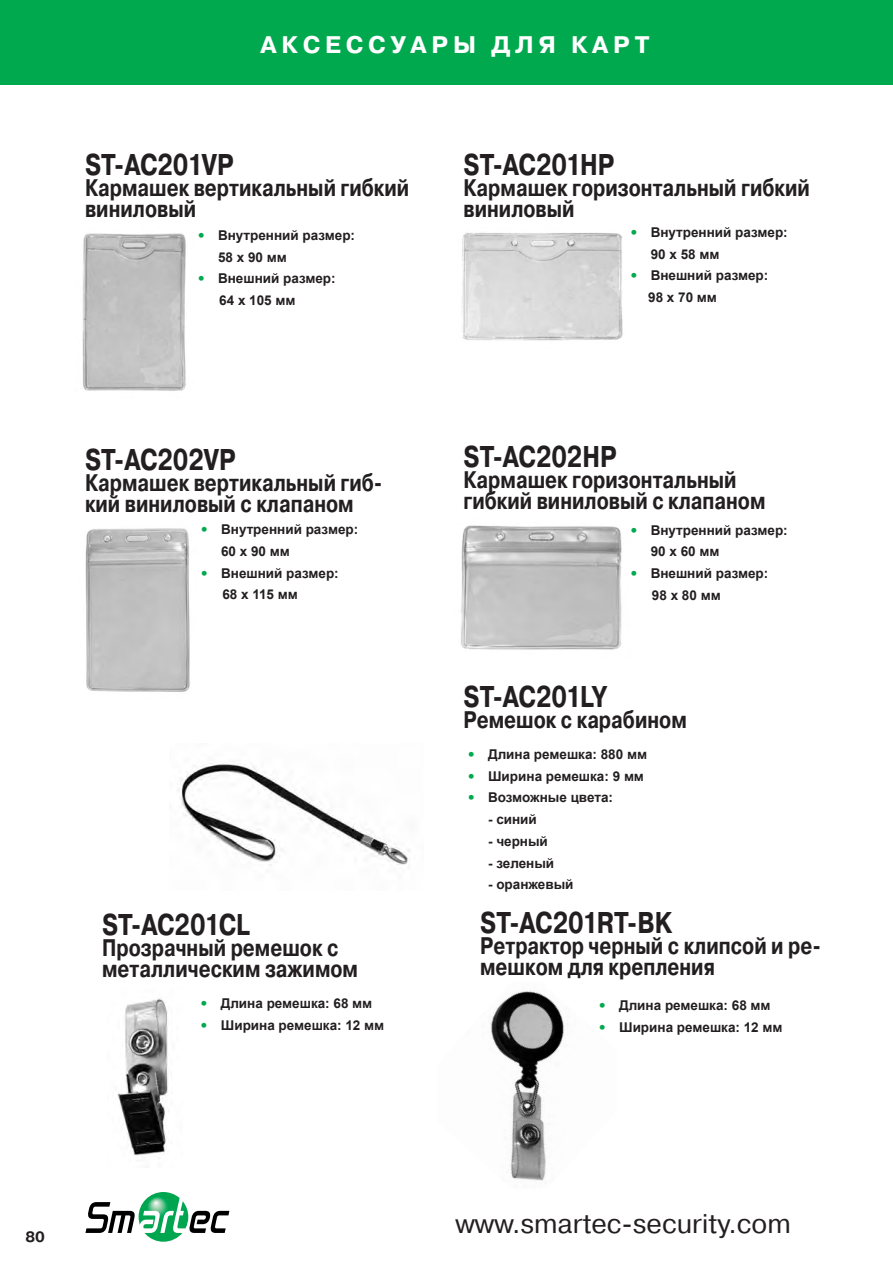
<style>
.page{position:relative;width:893px;height:1263px;background:#fff}
.page>*{position:absolute;margin:0;border:0;box-sizing:border-box;transform-origin:0 0}
.ZAG_еще_меньше{font:700 30px "Pragmatica C";letter-spacing:-.005em;color:#231f20;scale:.8 1}
.t1{font:27px "Pragmatica C";color:#231f20}
.podzag{font:700 24px/21px "Pragmatica C";color:#231f20;scale:.8 1}
.заголовок{font:700 24px "Pragmatica C";letter-spacing:.2em;color:#fff}
.t2{font:700 15px "Pragmatica C";color:#231f20}
.список_без_точки{font:700 13.5px/21.8px "Arial";color:#231f20}
.s1{font-family:"Pragmatica C";color:#00a94e}
</style>
<div class="page">
<div style="left:0;top:0;width:893px;height:85px;background:#00a94e"></div>
<svg style="left:85px;top:1192px;width:144px;height:50px"></svg>
<img style="left:462px;top:232px;width:161px;height:109px">
<img style="left:461px;top:525px;width:161px;height:125px">
<img style="left:180px;top:763px;width:230px;height:103px">
<img style="left:82px;top:233px;width:104px;height:158px">
<img style="left:85px;top:528px;width:105px;height:164px">
<img style="left:117px;top:998px;width:52px;height:160px">
<img style="left:491px;top:991px;width:73px;height:190px">
<p class="заголовок" style="left:261px;top:31px;width:390px">АКСЕССУАРЫ ДЛЯ КАРТ</p>
<p class="ZAG_еще_меньше" style="left:85px;top:148px;width:187px">ST-AC201VP</p>
<p class="podzag" style="left:85px;top:177px;width:407px">Кармашек вертикальный гибкий виниловый</p>
<p class="список_без_точки" style="left:218px;top:225px;width:139px;text-indent:-21px"><span class="s1">•</span> Внутренний размер:<br>58 х 90 мм</p>
<p class="список_без_точки" style="left:197px;top:268px;width:140px"><span class="s1">•</span> Внешний размер:</p>
<p class="список_без_точки" style="left:219px;top:290px;width:78px">64 х 105 мм</p>
<p class="ZAG_еще_меньше" style="left:463px;top:148px;width:190px">ST-AC201HP</p>
<p class="podzag" style="left:463px;top:177px;width:434px">Кармашек горизонтальный гибкий виниловый</p>
<p class="список_без_точки" style="left:651px;top:222px;width:139px;text-indent:-21px"><span class="s1">•</span> Внутренний размер:<br>90 х 58 мм</p>
<p class="список_без_точки" style="left:629px;top:265px;width:140px"><span class="s1">•</span> Внешний размер:</p>
<p class="список_без_точки" style="left:648px;top:287px;width:70px">98 х 70 мм</p>
<p class="ZAG_еще_меньше" style="left:85px;top:443px;width:190px">ST-AC202VP</p>
<p class="podzag" style="left:85px;top:472px;width:373px">Кармашек вертикальный гиб&shy;кий виниловый с клапаном</p>
<p class="список_без_точки" style="left:221px;top:519px;width:139px;text-indent:-21px"><span class="s1">•</span> Внутренний размер:<br>60 х 90 мм</p>
<p class="список_без_точки" style="left:200px;top:562px;width:140px"><span class="s1">•</span> Внешний размер:</p>
<p class="список_без_точки" style="left:222px;top:584px;width:77px">68 х 115 мм</p>
<p class="ZAG_еще_меньше" style="left:102px;top:908px;width:187px">ST-AC201CL</p>
<p class="podzag" style="left:102px;top:937px;width:322px">Прозрачный ремешок с металлическим зажимом</p>
<p class="список_без_точки" style="left:200px;top:993px;width:174px"><span class="s1">•</span> Длина ремешка: 68 мм</p>
<p class="список_без_точки" style="left:200px;top:1014px;width:186px"><span class="s1">•</span> Ширина ремешка: 12 мм</p>
<p class="ZAG_еще_меньше" style="left:463px;top:440px;width:193px">ST-AC202HP</p>
<p class="podzag" style="left:463px;top:470px;width:379px">Кармашек горизонтальный гибкий виниловый с клапаном</p>
<p class="список_без_точки" style="left:651px;top:519px;width:139px;text-indent:-21px"><span class="s1">•</span> Внутренний размер:<br>90 х 60 мм</p>
<p class="список_без_точки" style="left:629px;top:563px;width:140px"><span class="s1">•</span> Внешний размер:</p>
<p class="список_без_точки" style="left:652px;top:585px;width:70px">98 х 80 мм</p>
<p class="ZAG_еще_меньше" style="left:463px;top:680px;width:181px">ST-AC201LY</p>
<p class="podzag" style="left:463px;top:709px;width:281px">Ремешок с карабином</p>
<p class="список_без_точки" style="left:467px;top:744px;width:182px"><span class="s1">•</span> Длина ремешка: 880 мм</p>
<p class="список_без_точки" style="left:467px;top:765px;width:179px"><span class="s1">•</span> Ширина ремешка: 9 мм</p>
<p class="список_без_точки" style="left:467px;top:787px;width:148px"><span class="s1">•</span> Возможные цвета:</p>
<p class="список_без_точки" style="left:488px;top:809px;width:50px">- синий</p>
<p class="список_без_точки" style="left:488px;top:831px;width:61px">- черный</p>
<p class="список_без_точки" style="left:488px;top:852px;width:68px">- зеленый</p>
<p class="список_без_точки" style="left:488px;top:874px;width:87px">- оранжевый</p>
<p class="ZAG_еще_меньше" style="left:480px;top:906px;width:242px">ST-AC201RT-BK</p>
<p class="podzag" style="left:480px;top:935px;width:428px">Ретрактор черный с клипсой и ре&shy;мешком для крепления</p>
<p class="список_без_точки" style="left:598px;top:995px;width:174px"><span class="s1">•</span> Длина ремешка: 68 мм</p>
<p class="список_без_точки" style="left:598px;top:1017px;width:186px"><span class="s1">•</span> Ширина ремешка: 12 мм</p>
<p class="t2" style="left:26px;top:1228px;width:21px">80</p>
<h2 class="t1" style="left:456px;top:1209px;width:337px">www.smartec-security.com</h2>
</div>
